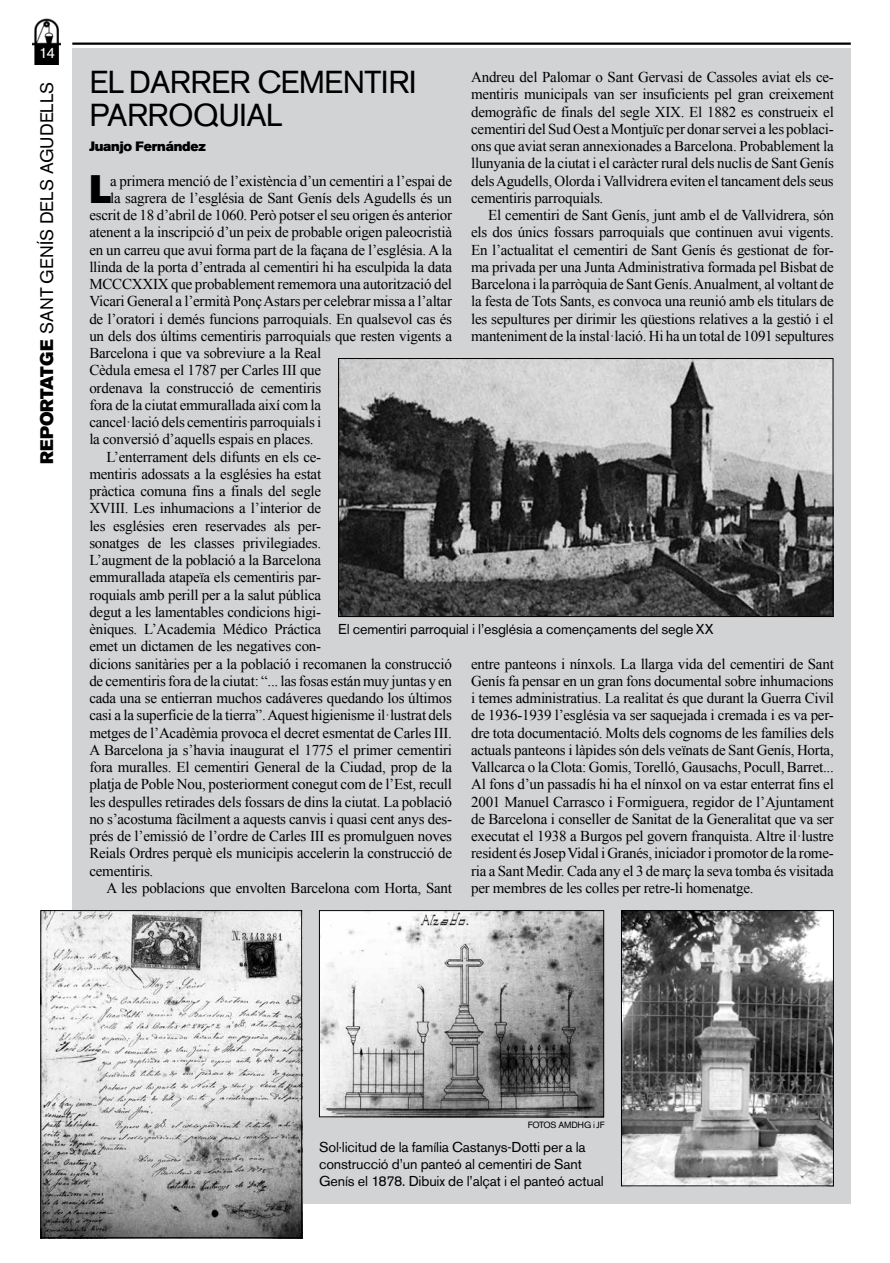
<style>
.page{position:relative;width:890px;height:1263px;background:#fff}
.page>*{position:absolute;margin:0;border:0;box-sizing:border-box;transform-origin:0 0}
.t1{font:39.45px "Akzidenz Grotesk BQ Super";color:#000}
.t2{font:31.5px/33px "Akzidenz Grotesk BQ";letter-spacing:-.015em;color:#000}
.t3{font:18px "Akzidenz Grotesk BQ";color:#000}
.t4{font:15px/17.2px "Times New Roman";letter-spacing:-.015em;color:#000;text-align:justify}
.t5{font:15px "Akzidenz Grotesk BQ";color:#fff}
.t6{font:14.25px/17.2px "Akzidenz Grotesk BQ";letter-spacing:-.01em;color:#000}
.t7{font:13.5px "Akzidenz Grotesk BQ Super";letter-spacing:-.015em;color:#000}
.t8{font:9px "Akzidenz Grotesk BQ";letter-spacing:-.015em;color:#000}
.s1{font-family:"Akzidenz Grotesk BQ Super"}
</style>
<div class="page">
<img style="left:33px;top:18px;width:28px;height:47px">
<hr style="left:72px;top:43px;width:778px;height:2px;background:#000">
<div style="left:72px;top:48px;width:778px;height:1155px;background:#d1d3d4"></div>
<img style="left:340px;top:360px;width:491px;height:255px">
<div style="left:338px;top:358px;width:495px;height:259px;border:1px solid #000"></div>
<img style="left:42px;top:912px;width:258px;height:324px">
<div style="left:40px;top:910px;width:262px;height:328px;border:1px solid #000"></div>
<img style="left:321px;top:912px;width:281px;height:203px">
<div style="left:319px;top:910px;width:285px;height:207px;border:1px solid #000"></div>
<img style="left:623px;top:912px;width:208px;height:272px">
<div style="left:621px;top:910px;width:212px;height:276px;border:1px solid #000"></div>
<p class="t5" style="left:39px;top:44px;width:17px">14</p>
<p class="t3" style="left:36px;top:464px;width:383px;rotate:-90deg"><span class="s1">REPORTATGE</span> SANT GENÍS DELS AGUDELLS</p>
<h2 class="t2" style="left:89px;top:66px;width:328px">EL DARRER CEMENTIRI<br>PARROQUIAL</h2>
<p class="t7" style="left:89px;top:139px;width:118px">Juanjo Fernández</p>
<h1 class="t1" style="left:89px;top:166px;width:23px">L</h1>
<p class="t4" style="left:110px;top:172px;width:343px">a primera menció de l’existència d’un cementiri a l’espai de</p>
<p class="t4" style="left:471px;top:68px;width:364px">Andreu del Palomar o Sant Gervasi de Cassoles aviat els ce&shy;mentiris municipals van ser insuficients pel gran creixement demogràfic de finals del segle XIX. El 1882 es construeix el cementiri del Sud Oest a Montjuïc per donar servei a les poblaci&shy;ons que aviat seran annexionades a Barcelona. Probablement la llunyania de la ciutat i el caràcter rural dels nuclis de Sant Genís dels Agudells, Olorda i Vallvidrera eviten el tancament dels seus cementiris parroquials.</p>
<p class="t4" style="left:471px;top:206px;width:364px;text-indent:17px">El cementiri de Sant Genís, junt amb el de Vallvidrera, són els dos únics fossars parroquials que continuen avui vigents.<br>En l’actualitat el cementiri de Sant Genís és gestionat de for&shy;ma privada per una Junta Administrativa formada pel Bisbat de Barcelona i la parròquia de Sant Genís. Anualment, al voltant de la festa de Tots Sants, es convoca una reunió amb els titulars de les sepultures per dirimir les qüestions relatives a la gestió i el manteniment de la instal·lació. Hi ha un total de 1091 sepultures</p>
<p class="t4" style="left:110px;top:189px;width:343px">la sagrera de l’església de Sant Genís dels Agudells és un</p>
<p class="t4" style="left:89px;top:206px;width:364px">escrit de 18 d’abril de 1060. Però potser el seu origen és anterior</p>
<p class="t4" style="left:89px;top:223px;width:364px">atenent a la inscripció d’un peix de probable origen paleocristià</p>
<p class="t4" style="left:89px;top:241px;width:364px">en un carreu que avui forma part de la façana de l’església. A la</p>
<p class="t4" style="left:89px;top:258px;width:364px">llinda de la porta d’entrada al cementiri hi ha esculpida la data</p>
<p class="t4" style="left:89px;top:275px;width:364px">MCCCXXIX que probablement rememora una autorització del</p>
<p class="t4" style="left:89px;top:292px;width:364px">Vicari General a l’ermità Ponç Astars per celebrar missa a l’altar</p>
<p class="t4" style="left:89px;top:310px;width:364px">de l’oratori i demés funcions parroquials. En qualsevol cas és</p>
<p class="t4" style="left:89px;top:327px;width:364px">un dels dos últims cementiris parroquials que resten vigents a</p>
<p class="t4" style="left:89px;top:344px;width:233px">Barcelona i que va sobreviure a la Real</p>
<p class="t4" style="left:89px;top:361px;width:233px">Cèdula emesa el 1787 per Carles III que</p>
<p class="t4" style="left:89px;top:379px;width:233px">ordenava la construcció de cementiris</p>
<p class="t4" style="left:89px;top:396px;width:233px">fora de la ciutat emmurallada així com la</p>
<p class="t4" style="left:89px;top:413px;width:233px">cancel·lació dels cementiris parroquials i</p>
<p class="t4" style="left:89px;top:430px;width:226px">la conversió d’aquells espais en places.</p>
<p class="t4" style="left:106px;top:448px;width:216px">L’enterrament dels difunts en els ce-</p>
<p class="t4" style="left:89px;top:465px;width:233px">mentiris adossats a la esglésies ha estat</p>
<p class="t4" style="left:89px;top:482px;width:233px">pràctica comuna fins a finals del segle</p>
<p class="t4" style="left:89px;top:499px;width:233px">XVIII. Les inhumacions a l’interior de</p>
<p class="t4" style="left:89px;top:517px;width:233px">les esglésies eren reservades als per-</p>
<p class="t4" style="left:89px;top:534px;width:233px">sonatges de les classes privilegiades.</p>
<p class="t4" style="left:89px;top:551px;width:233px">L’augment de la població a la Barcelona</p>
<p class="t4" style="left:89px;top:568px;width:233px">emmurallada atapeïa els cementiris par-</p>
<p class="t4" style="left:89px;top:586px;width:233px">roquials amb perill per a la salut pública</p>
<p class="t4" style="left:89px;top:603px;width:233px">degut a les lamentables condicions higi-</p>
<p class="t4" style="left:89px;top:620px;width:233px">èniques. L’Academia Médico Práctica</p>
<p class="t4" style="left:89px;top:637px;width:233px">emet un dictamen de les negatives con-</p>
<p class="t4" style="left:89px;top:655px;width:364px">dicions sanitàries per a la població i recomanen la construcció</p>
<p class="t4" style="left:89px;top:672px;width:364px">de cementiris fora de la ciutat: “... las fosas están muy juntas y en</p>
<p class="t4" style="left:89px;top:689px;width:364px">cada una se entierran muchos cadáveres quedando los últimos</p>
<p class="t4" style="left:89px;top:706px;width:364px">casi a la superficie de la tierra”. Aquest higienisme il·lustrat dels</p>
<p class="t4" style="left:89px;top:724px;width:364px">metges de l’Acadèmia provoca el decret esmentat de Carles III.</p>
<p class="t4" style="left:89px;top:741px;width:364px">A Barcelona ja s’havia inaugurat el 1775 el primer cementiri</p>
<p class="t4" style="left:89px;top:758px;width:364px">fora muralles. El cementiri General de la Ciudad, prop de la</p>
<p class="t4" style="left:89px;top:775px;width:364px">platja de Poble Nou, posteriorment conegut com de l’Est, recull</p>
<p class="t4" style="left:89px;top:793px;width:364px">les despulles retirades dels fossars de dins la ciutat. La població</p>
<p class="t4" style="left:89px;top:810px;width:364px">no s’acostuma fàcilment a aquests canvis i quasi cent anys des-</p>
<p class="t4" style="left:89px;top:827px;width:364px">prés de l’emissió de l’ordre de Carles III es promulguen noves</p>
<p class="t4" style="left:89px;top:844px;width:364px">Reials Ordres perquè els municipis accelerin la construcció de</p>
<p class="t4" style="left:89px;top:862px;width:65px">cementiris.</p>
<p class="t4" style="left:106px;top:879px;width:347px">A les poblacions que envolten Barcelona com Horta, Sant</p>
<p class="t6" style="left:338px;top:621px;width:377px">El cementiri parroquial i l’església a començaments del segle XX</p>
<p class="t4" style="left:471px;top:655px;width:364px">entre panteons i nínxols. La llarga vida del cementiri de Sant Genís fa pensar en un gran fons documental sobre inhumacions i temes administratius. La realitat és que durant la Guerra Civil de 1936-1939 l’església va ser saquejada i cremada i es va per&shy;dre tota documentació. Molts dels cognoms de les famílies dels actuals panteons i làpides són dels veïnats de Sant Genís, Horta, Vallcarca o la Clota: Gomis, Torelló, Gausachs, Pocull, Barret...<br>Al fons d’un passadís hi ha el nínxol on va estar enterrat fins el 2001 Manuel Carrasco i Formiguera, regidor de l’Ajuntament de Barcelona i conseller de Sanitat de la Generalitat que va ser executat el 1938 a Burgos pel govern franquista. Altre il·lustre resident és Josep Vidal i Granés, iniciador i promotor de la rome&shy;ria a Sant Medir. Cada any el 3 de març la seva tomba és visitada per membres de les colles per retre-li homenatge.</p>
<p class="t8" style="left:527px;top:1120px;width:78px">FOTOS AMDHG i JF</p>
<p class="t6" style="left:319px;top:1138px;width:286px">Sol·licitud de la família Castanys-Dotti per a la construcció d’un panteó al cementiri de Sant<br>Genís el 1878. Dibuix de l’alçat i el panteó actual</p>
</div>
